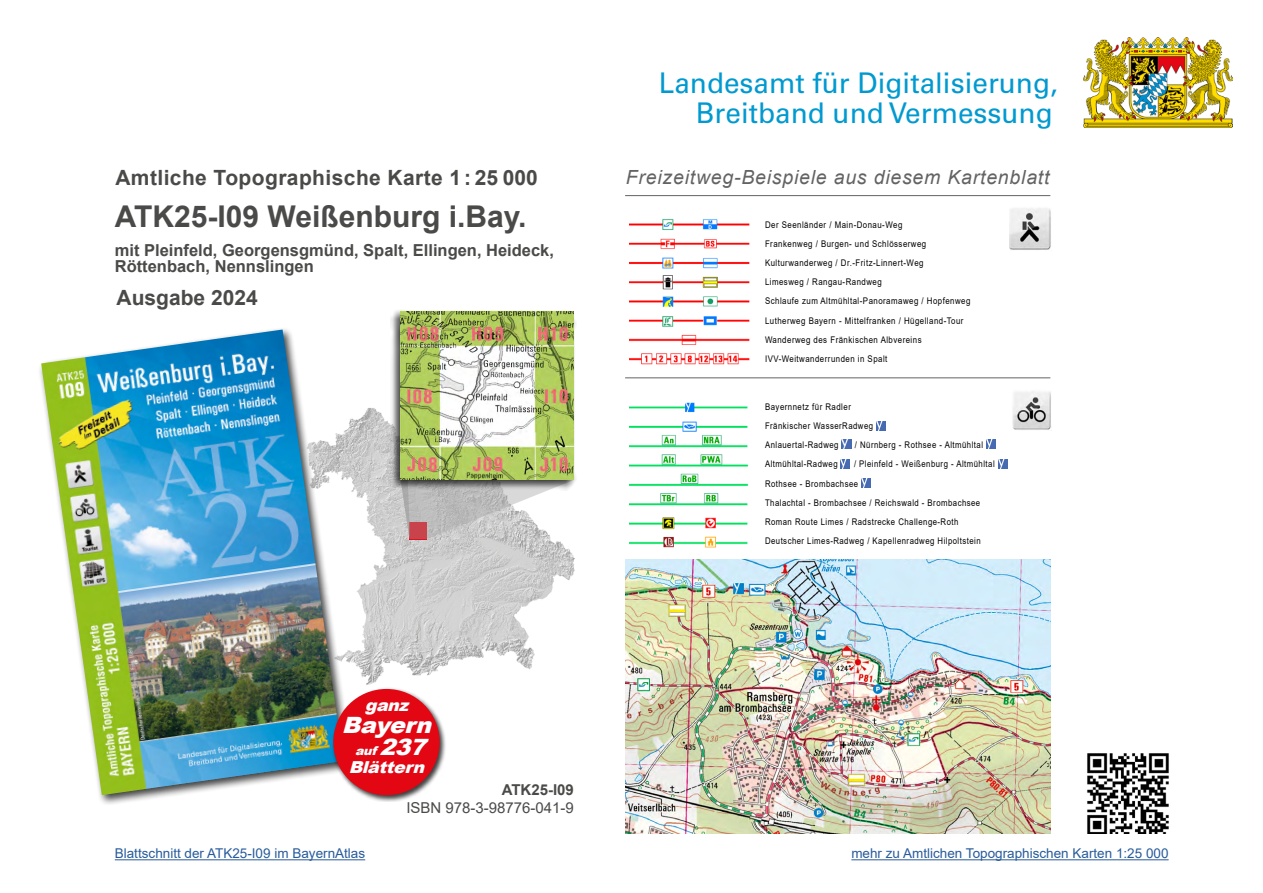
<style>
.page{position:relative;width:1263px;height:893px;background:#fff}
.page>*{position:absolute;margin:0;border:0;box-sizing:border-box;transform-origin:0 0}
.t1{font:700 30px "Arial";color:#4a4a49}
.t2{font:28.5px/30px "Univers";color:#0099d0;text-align:right}
.t3{font:italic 900 22.5px "Arial";color:#fff;scale:1.05 1}
.t4{font:700 21px "Arial";letter-spacing:.02em;color:#4a4a49}
.t5{font:700 21px "Arial";color:#4a4a49}
.t6{font:italic 19.5px "Arial";letter-spacing:.04em;color:#646363}
.t7{font:700 16.5px/16.5px "Arial";color:#4a4a49}
.t8{font:italic 900 16.5px "Arial";color:#fff;scale:1.05 1}
.t9{font:15px "Arial";color:#4a4a49}
.t10{font:700 15px "Arial";color:#4a4a49}
.t11{font:13.5px "Arial";color:#275b9b}
.t12{font:italic 900 12px "Arial";color:#fff;scale:1.05 1}
.t13{font:9.15px/19.2px "Arial";letter-spacing:.06em;color:#000;scale:.86 1}
.t14{font:9.15px/19.2px "Arial";letter-spacing:.06em;color:#000;scale:.85 1}
.s1{font-size:22.5px}
</style>
<div class="page">
<img style="left:354px;top:408px;width:221px;height:277px">
<svg style="left:401px;top:491px;width:173px;height:48px"></svg>
<hr style="left:625px;top:195px;width:425px;height:1px;background:#646363">
<hr style="left:625px;top:377px;width:425px;height:1px;background:#646363">
<div style="left:38px;top:326px;width:316px;height:480px;background:#000;opacity:.75"></div>
<img style="left:41px;top:330px;width:302px;height:465px">
<div style="left:390px;top:309px;width:186px;height:182px;background:#000;opacity:.75"></div>
<img style="left:401px;top:311px;width:173px;height:169px">
<img style="left:625px;top:559px;width:425px;height:274px">
<hr style="left:115px;top:859px;width:250px;height:1px;background:#275b9b">
<img style="left:629px;top:219px;width:121px;height:146px">
<img style="left:629px;top:402px;width:120px;height:146px">
<svg style="left:842px;top:439px;width:9px;height:10px"></svg>
<svg style="left:841px;top:459px;width:9px;height:9px"></svg>
<svg style="left:998px;top:459px;width:9px;height:9px"></svg>
<svg style="left:876px;top:421px;width:9px;height:9px"></svg>
<svg style="left:861px;top:478px;width:10px;height:9px"></svg>
<svg style="left:986px;top:439px;width:9px;height:10px"></svg>
<img style="left:1087px;top:753px;width:82px;height:80px">
<hr style="left:851px;top:859px;width:317px;height:1px;background:#275b9b">
<img style="left:1009px;top:208px;width:42px;height:42px">
<img style="left:1012px;top:391px;width:39px;height:39px">
<img style="left:1083px;top:38px;width:149px;height:89px">
<div style="left:331px;top:686px;width:115px;height:116px;background:#000;opacity:.75"></div>
<div style="left:333px;top:689px;width:107px;height:106px;background:#e30613;border-radius:50%"></div>
<h3 class="t4" style="left:115px;top:163px;width:424px">Amtliche Topographische Karte 1 : 25 000</h3>
<h1 class="t1" style="left:115px;top:195px;width:413px">ATK25-I09 Weißenburg i.Bay.</h1>
<h3 class="t7" style="left:115px;top:242px;width:441px">mit Pleinfeld, Georgensgmünd, Spalt, Ellingen, Heideck,<br>Röttenbach, Nennslingen</h3>
<h3 class="t5" style="left:117px;top:282px;width:143px">Ausgabe 2024</h3>
<h2 class="t2" style="left:659px;top:68px;width:400px">Landesamt für Digitalisierung,<br>Breitband und Vermessung</h2>
<h3 class="t6" style="left:626px;top:165px;width:425px">Freizeitweg-Beispiele aus diesem Kartenblatt</h3>
<p class="t13" style="left:765px;top:215px;width:240px">Der Seenländer / Main-Donau-Weg<br>Frankenweg / Burgen- und Schlösserweg Kulturwanderweg / Dr.-Fritz-Linnert-Weg<br>Limesweg / Rangau-Randweg<br>Schlaufe zum Altmühltal-Panoramaweg / Hopfenweg Lutherweg Bayern - Mittelfranken / Hügelland-Tour Wanderweg des Fränkischen Albvereins IVV-Weitwanderrunden in Spalt</p>
<p class="t13" style="left:765px;top:397px;width:127px">Bayernnetz für Radler<br>Fränkischer WasserRadweg<br>Anlauertal-Radweg</p>
<p class="t14" style="left:855px;top:435px;width:152px">/ Nürnberg - Rothsee - Altmühltal</p>
<p class="t14" style="left:765px;top:454px;width:272px;text-indent:89px">/ Pleinfeld - Weißenburg - Altmühltal Rothsee - Brombachsee<br>Thalachtal - Brombachsee / Reichswald - Brombachsee Roman Route Limes / Radstrecke Challenge-Roth Deutscher Limes-Radweg / Kapellenradweg Hilpoltstein</p>
<p class="t14" style="left:765px;top:454px;width:87px">Altmühltal-Radweg</p>
<h3 class="t8" style="left:365px;top:693px;width:49px">ganz</h3>
<h3 class="t3" style="left:342px;top:708px;width:94px">Bayern</h3>
<h3 class="t12" style="left:355px;top:742px;width:77px">auf <span class="s1">237</span></h3>
<h3 class="t8" style="left:349px;top:755px;width:79px">Blättern</h3>
<h3 class="t10" style="left:502px;top:779px;width:74px">ATK25-I09</h3>
<h3 class="t9" style="left:406px;top:798px;width:169px">ISBN 978-3-98776-041-9</h3>
<h3 class="t11" style="left:115px;top:844px;width:252px">Blattschnitt der ATK25-I09 im BayernAtlas</h3>
<h3 class="t11" style="left:851px;top:844px;width:319px">mehr zu Amtlichen Topographischen Karten 1:25 000</h3>
</div>
